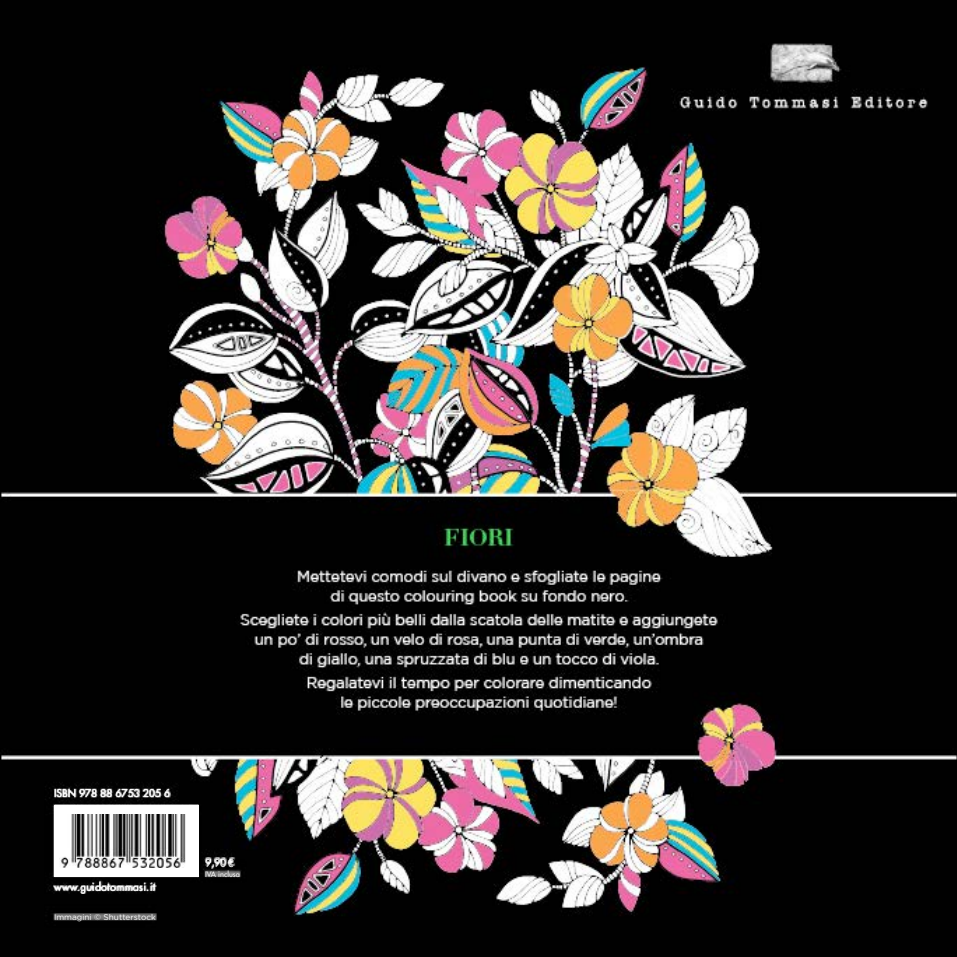
<style>
.page{position:relative;width:957px;height:957px;background:#fff}
.page>*{position:absolute;margin:0;border:0;box-sizing:border-box;transform-origin:0 0}
.t1{font:500 10.5px "Futura Std";letter-spacing:.03em;color:#fff}
.t2{font:500 10.5px "Futura Std";color:#fff}
.t3{font:8.25px "Gotham Rounded";color:#fff}
.t4{font:500 7.5px "Futura Std";color:#fff}
</style>
<div class="page">
<img style="left:0;top:0;width:957px;height:957px">
<div style="left:54px;top:805px;width:144px;height:72px;background:#fff"></div>
<img style="left:60px;top:814px;width:126px;height:54px">
<p class="t2" style="left:54px;top:786px;width:118px">ISBN 978 88 6753 205 6</p>
<p class="t1" style="left:54px;top:880px;width:103px">www.guidotommasi.it</p>
<p class="t3" style="left:54px;top:911px;width:103px">Immagini © Shutterstock</p>
<p class="t1" style="left:205px;top:856px;width:30px">9,90€</p>
<p class="t4" style="left:205px;top:869px;width:36px">IVA inclusa</p>
</div>
